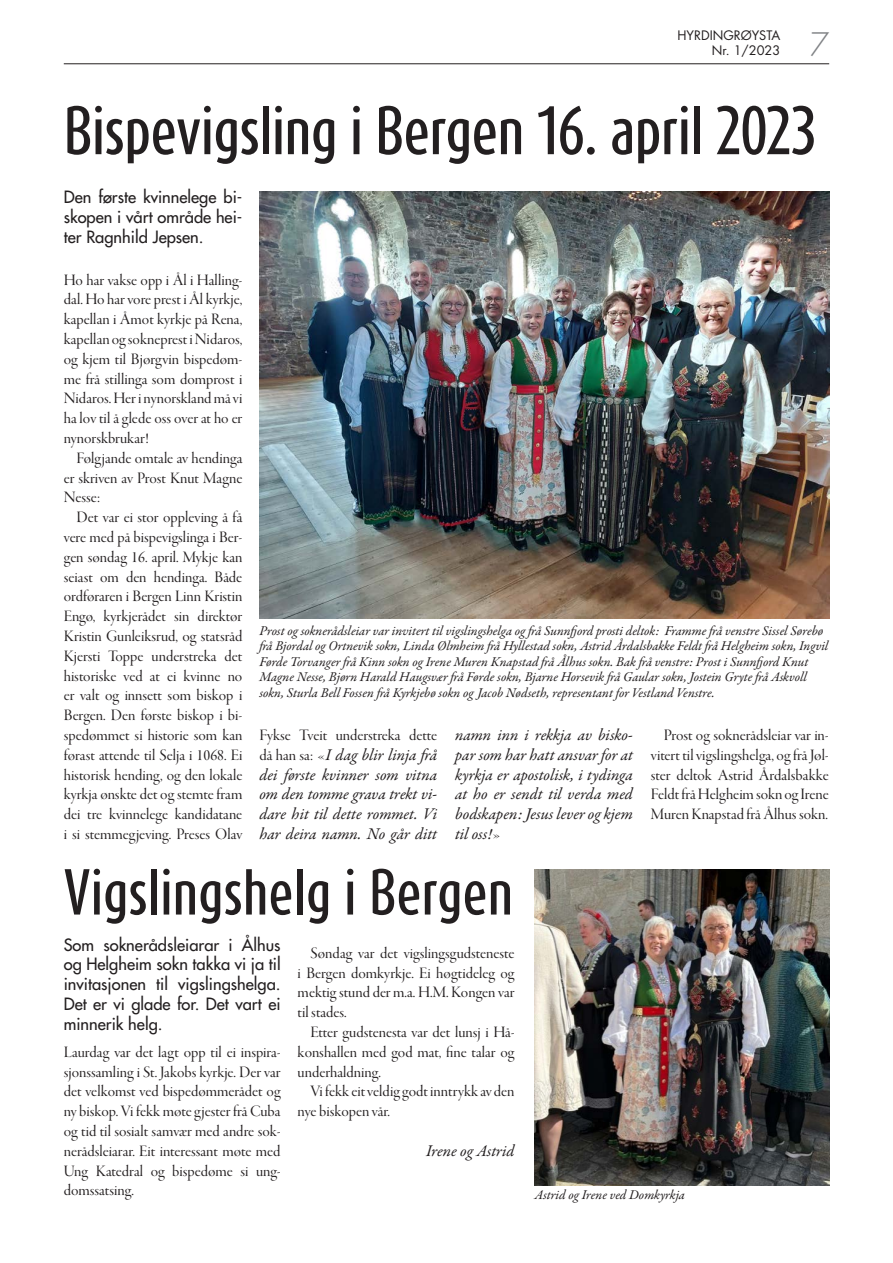
<style>
.page{position:relative;width:893px;height:1263px;background:#fff}
.page>*{position:absolute;margin:0;border:0;box-sizing:border-box;transform-origin:0 0}
.t1{font:500 57px "Dax Compact Pro";letter-spacing:-.01em;color:#231f20}
.t2{font:500 54px "Dax Compact Pro";color:#231f20}
.t3{font:300 31.5px "Futura Std";color:#808285}
.t4{font:16.5px/19.8px "Garamond Premr Pro Disp";color:#231f20;text-align:justify}
.t5{font:italic 16.5px/19.8px "Garamond Premr Pro";letter-spacing:-.005em;color:#231f20;text-align:justify}
.t6{font:500 16.5px/19.8px "Futura Std";color:#231f20;text-align:justify}
.t7{font:italic 13.5px/15.5px "Garamond Premr Pro";letter-spacing:-.005em;color:#231f20}
.t8{font:12.75px/15.3px "Futura Std";color:#231f20;text-align:right}
.s1{font-family:"Garamond Premr Pro Disp";font-style:normal}
</style>
<div class="page">
<hr style="left:64px;top:64px;width:765px;height:1px;background:#231f20">
<img style="left:259px;top:191px;width:570px;height:428px">
<img style="left:535px;top:869px;width:294px;height:316px">
<p class="t8" style="left:677px;top:28px;width:104px">HYRDINGRØYSTA<br>Nr. 1/2023</p>
<h3 class="t3" style="left:810px;top:25px;width:21px">7</h3>
<h1 class="t1" style="left:64px;top:93px;width:754px">Bispevigsling i Bergen 16. april 2023</h1>
<p class="t6" style="left:64px;top:187px;width:180px">Den første kvinnelege bi&shy;skopen i vårt område hei&shy;ter Ragnhild Jepsen.</p>
<p class="t4" style="left:64px;top:270px;width:180px">Ho har vakse opp i Ål i Halling&shy;dal. Ho har vore prest i Ål kyrkje, kapellan i Åmot kyrkje på Rena, kapellan og sokneprest i Nidaros, og kjem til Bjørgvin bispedøm&shy;me frå stillinga som domprost i Nidaros. Her i nynorskland må vi ha lov til å glede oss over at ho er nynorskbrukar!</p>
<p class="t4" style="left:64px;top:448px;width:180px;text-indent:13px">Følgjande omtale av hendinga er skriven av Prost Knut Magne Nesse:</p>
<p class="t4" style="left:64px;top:508px;width:180px;text-indent:13px">Det var ei stor oppleving å få vere med på bispevigslinga i Ber&shy;gen søndag 16. april. Mykje kan seiast om den hendinga. Både ordføraren i Bergen Linn Kristin Engø, kyrkjerådet sin direktør Kristin Gunleiksrud, og statsråd Kjersti Toppe understreka det historiske ved at ei kvinne no er valt og innsett som biskop i Bergen. Den første biskop i bi&shy;spedømmet si historie som kan førast attende til Selja i 1068. Ei historisk hending, og den lokale kyrkja ønskte det og stemte fram dei tre kvinnelege kandidatane i si stemmegjeving. Preses Olav</p>
<p class="t7" style="left:259px;top:624px;width:570px">Prost og soknerådsleiar var invitert til vigslingshelga og frå Sunnfjord prosti deltok: Framme frå venstre Sissel Sørebø frå Bjordal og Ortnevik sokn, Linda Ølmheim frå Hyllestad sokn, Astrid Årdalsbakke Feldt frå Helgheim sokn, Ingvil Førde Torvanger frå Kinn sokn og Irene Muren Knapstad frå Ålhus sokn. Bak frå venstre: Prost i Sunnfjord Knut Magne Nesse, Bjørn Harald Haugsvær frå Førde sokn, Bjarne Horsevik frå Gaular sokn, Jostein Gryte frå Askvoll sokn, Sturla Bell Fossen frå Kyrkjebø sokn og Jacob Nødseth, representant for Vestland Venstre.</p>
<p class="t4" style="left:259px;top:726px;width:179px">Fykse Tveit understreka dette</p>
<p class="t5" style="left:259px;top:746px;width:179px"><span class="s1">då han sa: «</span>I dag blir linja frå dei første kvinner som vitna om den tomme grava trekt vi&shy;dare hit til dette rommet. Vi har deira namn. No går ditt</p>
<p class="t5" style="left:455px;top:726px;width:179px">namn inn i rekkja av bisko&shy;par som har hatt ansvar for at kyrkja er apostolisk, i tydinga at ho er sendt til verda med bodskapen: Jesus lever og kjem til oss!<span class="s1">»</span></p>
<p class="t4" style="left:651px;top:726px;width:179px;text-indent:13px">Prost og soknerådsleiar var in&shy;vitert til vigslingshelga, og frå Jøl&shy;ster deltok Astrid Årdalsbakke Feldt frå Helgheim sokn og Irene Muren Knapstad frå Ålhus sokn.</p>
<h2 class="t2" style="left:64px;top:856px;width:451px">Vigslingshelg i Bergen</h2>
<p class="t6" style="left:64px;top:935px;width:218px">Som soknerådsleiarar i Ålhus og Helgheim sokn takka vi ja til invitasjonen til vigslingshelga.<br>Det er vi glade for. Det vart ei minnerik helg.</p>
<p class="t4" style="left:64px;top:1042px;width:218px">Laurdag var det lagt opp til ei inspira&shy;sjonssamling i St. Jakobs kyrkje. Der var det velkomst ved bispedømmerådet og ny biskop. Vi fekk møte gjester frå Cuba og tid til sosialt samvær med andre sok&shy;nerådsleiarar. Eit interessant møte med Ung Katedral og bispedøme si ung&shy;domssatsing.</p>
<p class="t4" style="left:298px;top:943px;width:218px;text-indent:13px">Søndag var det vigslingsgudsteneste i Bergen domkyrkje. Ei høgtideleg og mektig stund der m.a. H.M. Kongen var til stades.</p>
<p class="t4" style="left:298px;top:1023px;width:218px;text-indent:13px">Etter gudstenesta var det lunsj i Hå&shy;konshallen med god mat, fine talar og underhaldning.</p>
<p class="t4" style="left:298px;top:1082px;width:218px;text-indent:13px">Vi fekk eit veldig godt inntrykk av den nye biskopen vår.</p>
<p class="t5" style="left:426px;top:1142px;width:90px">Irene og Astrid</p>
<p class="t7" style="left:535px;top:1188px;width:152px">Astrid og Irene ved Domkyrkja</p>
</div>
